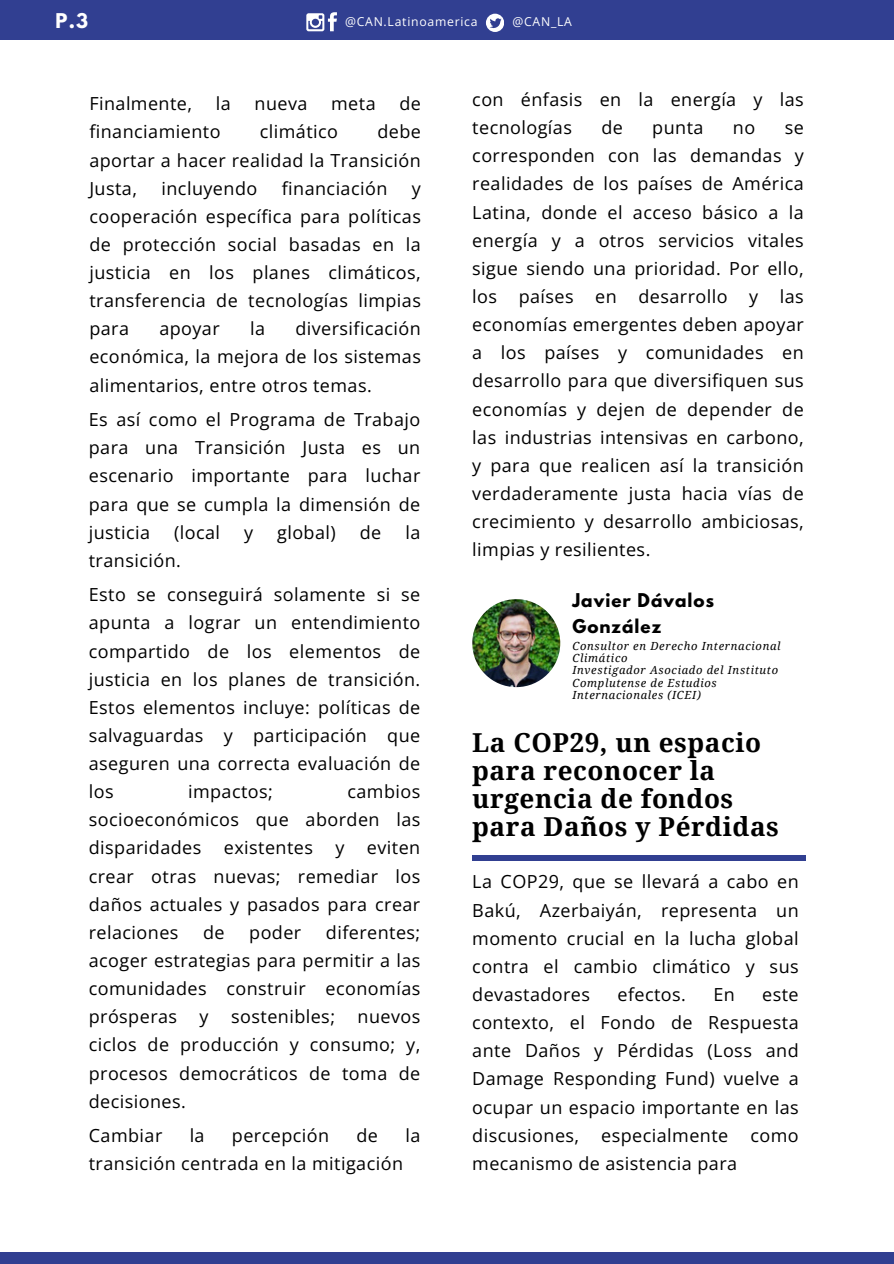
<style>
.page{position:relative;width:894px;height:1264px;background:#fff}
.page>*{position:absolute;margin:0;border:0;box-sizing:border-box;transform-origin:0 0}
.t1{font:700 26.1px/28.2px "Droid Serif";letter-spacing:.02em;color:#000}
.t2{font:18px/28.2px "Open Sans";letter-spacing:.025em;color:#000;text-align:justify}
.t3{font:700 18px "League Spartan";color:#fff}
.t4{font:700 16.8px/25.8px "League Spartan";letter-spacing:.06em;color:#000}
.t5{font:12.3px "Open Sans";letter-spacing:.06em;color:#fff}
.t6{font:italic 11.25px/12.1px "Droid Serif";letter-spacing:.06em;color:#000}
</style>
<div class="page">
<div style="left:0;top:0;width:893px;height:39px;background:#313f91"></div>
<div style="left:0;top:1252px;width:893px;height:11px;background:#313f91"></div>
<svg style="left:306px;top:12px;width:31px;height:19px"></svg>
<svg style="left:486px;top:14px;width:18px;height:18px"></svg>
<img style="left:472px;top:599px;width:88px;height:88px;border-radius:50%">
<div style="left:472px;top:854px;width:333px;height:6px;background:#313f91"></div>
<p class="t3" style="left:56px;top:12px;width:34px">P.3</p>
<h2 class="t5" style="left:345px;top:13px;width:134px">@CAN.Latinoamerica</h2>
<p class="t5" style="left:512px;top:13px;width:61px">@CAN_LA</p>
<p class="t2" style="left:89px;top:89px;width:104px">Finalmente,</p>
<p class="t2" style="left:216px;top:89px;width:16px">la</p>
<p class="t2" style="left:254px;top:89px;width:54px">nueva</p>
<p class="t2" style="left:331px;top:89px;width:46px">meta</p>
<p class="t2" style="left:399px;top:89px;width:23px">de</p>
<p class="t2" style="left:89px;top:117px;width:133px">financiamiento</p>
<p class="t2" style="left:260px;top:117px;width:80px">climático</p>
<p class="t2" style="left:89px;top:117px;width:333px;text-indent:288px">debe aportar a hacer realidad la Transición Justa,</p>
<p class="t2" style="left:161px;top:173px;width:97px">incluyendo</p>
<p class="t2" style="left:282px;top:173px;width:107px">financiación</p>
<p class="t2" style="left:89px;top:173px;width:333px;text-indent:322px">y cooperación específica para políticas de protección social basadas en la justicia en los planes climáticos, transferencia de tecnologías limpias para</p>
<p class="t2" style="left:89px;top:314px;width:333px;text-indent:206px">diversificación económica, la mejora de los sistemas alimentarios, entre otros temas.</p>
<p class="t2" style="left:159px;top:314px;width:62px">apoyar</p>
<p class="t2" style="left:250px;top:314px;width:16px">la</p>
<h5 class="t2" style="left:89px;top:405px;width:333px">Es así como el Programa de Trabajo para una Transición Justa es un escenario importante para luchar para que se cumpla la dimensión de justicia</h5>
<h5 class="t2" style="left:174px;top:517px;width:48px">(local</h5>
<h5 class="t2" style="left:244px;top:517px;width:10px">y</h5>
<h5 class="t2" style="left:277px;top:517px;width:60px">global)</h5>
<h5 class="t2" style="left:360px;top:517px;width:23px">de</h5>
<h5 class="t2" style="left:405px;top:517px;width:16px">la</h5>
<h5 class="t2" style="left:89px;top:545px;width:94px">transición.</h5>
<h4 class="t2" style="left:89px;top:580px;width:333px">Esto se conseguirá solamente si se apunta a lograr un entendimiento compartido de los elementos de justicia en los planes de transición.<br>Estos elementos incluye: políticas de salvaguardas y participación que aseguren una correcta evaluación de los</h4>
<h4 class="t2" style="left:89px;top:777px;width:333px;text-indent:258px">cambios socioeconómicos que aborden las disparidades existentes y eviten crear otras nuevas; remediar los daños actuales y pasados para crear relaciones</h4>
<h4 class="t2" style="left:188px;top:777px;width:86px">impactos;</h4>
<h4 class="t2" style="left:89px;top:917px;width:333px;text-indent:237px">diferentes; acoger estrategias para permitir a las comunidades construir economías prósperas y sostenibles; nuevos ciclos de producción y consumo; y, procesos democráticos de toma de decisiones.</h4>
<h4 class="t2" style="left:89px;top:1120px;width:75px">Cambiar</h4>
<h4 class="t2" style="left:190px;top:1120px;width:16px">la</h4>
<h4 class="t2" style="left:232px;top:1120px;width:99px">percepción</h4>
<h4 class="t2" style="left:356px;top:1120px;width:23px">de</h4>
<h4 class="t2" style="left:405px;top:1120px;width:16px">la</h4>
<h4 class="t2" style="left:89px;top:1148px;width:316px">transición centrada en la mitigación</h4>
<h4 class="t2" style="left:203px;top:917px;width:23px">de</h4>
<h4 class="t2" style="left:249px;top:917px;width:54px">poder</h4>
<h4 class="t2" style="left:472px;top:85px;width:333px">con énfasis en la energía y las tecnologías</h4>
<h4 class="t2" style="left:601px;top:113px;width:23px">de</h4>
<h4 class="t2" style="left:652px;top:113px;width:53px">punta</h4>
<h4 class="t2" style="left:732px;top:113px;width:24px">no</h4>
<h4 class="t2" style="left:472px;top:113px;width:333px;text-indent:312px">se corresponden con las demandas y realidades de los países de América Latina, donde el acceso básico a la energía y a otros servicios vitales sigue siendo una prioridad. Por ello, los países en desarrollo y las economías emergentes deben apoyar a los países y comunidades en desarrollo para que diversifiquen sus economías y dejen de depender de las industrias intensivas en carbono, y para que realicen así la transición verdaderamente justa hacia vías de crecimiento y desarrollo ambiciosas, limpias y resilientes.</h4>
<h4 class="t4" style="left:572px;top:589px;width:143px">Javier Dávalos<br>González</h4>
<h4 class="t6" style="left:572px;top:640px;width:210px">Consultor en Derecho Internacional<br>Climático<br>Investigador Asociado del Instituto<br>Complutense de Estudios<br>Internacionales (ICEI)</h4>
<h3 class="t1" style="left:472px;top:729px;width:308px">La COP29, un espacio para reconocer la urgencia de fondos para Daños y Pérdidas</h3>
<p class="t2" style="left:472px;top:867px;width:328px">La COP29, que se llevará a cabo en Bakú, Azerbaiyán, representa un momento crucial en la lucha global contra el cambio climático y sus devastadores</p>
<p class="t2" style="left:617px;top:979px;width:70px">efectos.</p>
<p class="t2" style="left:713px;top:979px;width:23px">En</p>
<p class="t2" style="left:472px;top:979px;width:328px;text-indent:290px">este contexto, el Fondo de Respuesta ante Daños y Pérdidas (Loss and Damage Responding Fund) vuelve a ocupar un espacio importante en las discusiones, especialmente como mecanismo de asistencia para</p>
</div>
